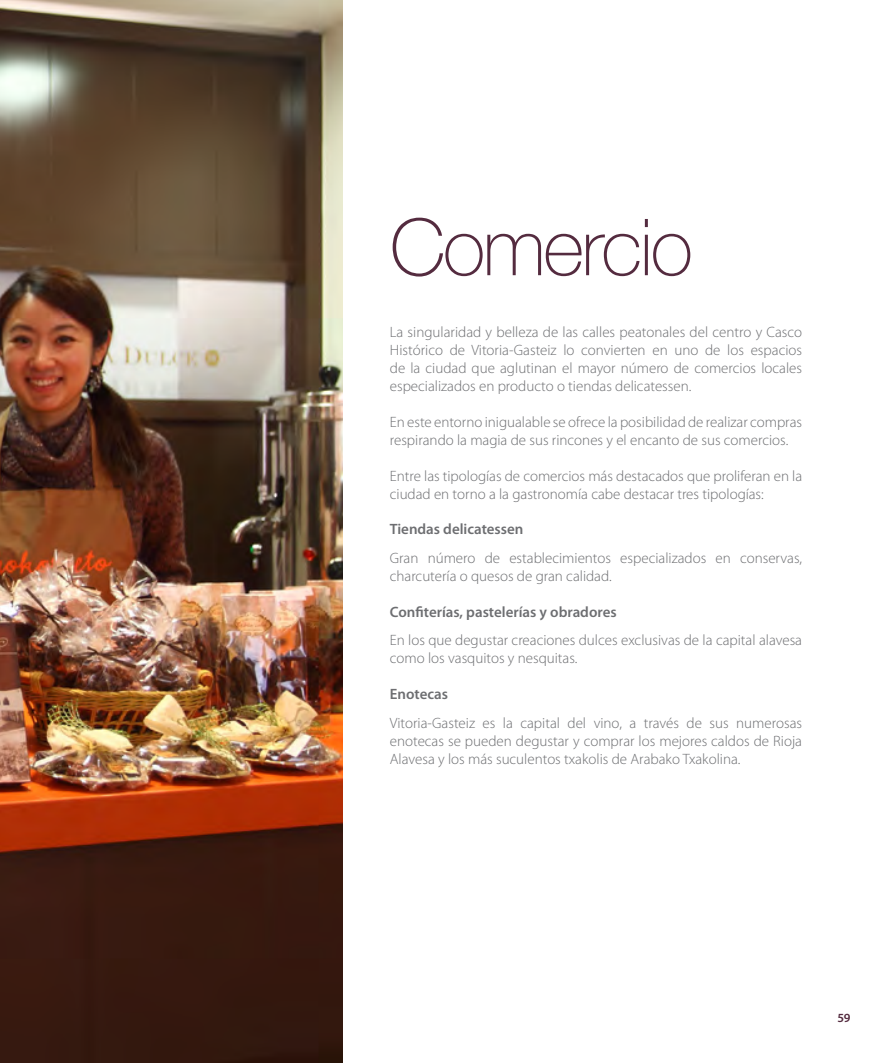
<style>
.page{position:relative;width:886px;height:1063px;background:#fff}
.page>*{position:absolute;margin:0;border:0;box-sizing:border-box;transform-origin:0 0}
.t1{font:100 78.75px "Helvetica Neue CE";letter-spacing:-.03em;color:#542b3f}
.t2{font:300 15px/18px "Myriad Pro";color:#6d6e71}
.t3{font:600 15px "Myriad Pro";color:#6d6e71}
.t4{font:600 12.5px "Myriad Pro";color:#542b3f}
</style>
<div class="page">
<img style="left:0;top:0;width:343px;height:1063px">
<h1 class="t1" style="left:390px;top:202px;width:305px">Comercio</h1>
<p class="t2" style="left:390px;top:323px;width:414px;text-align:justify">La singularidad y belleza de las calles peatonales del centro y Casco Histórico de Vitoria-Gasteiz lo convierten en uno de los espacios de la ciudad que aglutinan el mayor número de comercios locales especializados en producto o tiendas delicatessen.</p>
<p class="t2" style="left:390px;top:413px;width:414px">En este entorno inigualable se ofrece la posibilidad de realizar compras respirando la magia de sus rincones y el encanto de sus comercios.</p>
<p class="t2" style="left:390px;top:467px;width:414px">Entre las tipologías de comercios más destacados que proliferan en la ciudad en torno a la gastronomía cabe destacar tres tipologías:</p>
<p class="t3" style="left:390px;top:521px;width:135px">Tiendas delicatessen</p>
<p class="t2" style="left:390px;top:549px;width:414px">Gran número de establecimientos especializados en conservas, charcutería o quesos de gran calidad.</p>
<p class="t3" style="left:390px;top:603px;width:228px">Confiterías, pastelerías y obradores</p>
<p class="t2" style="left:390px;top:632px;width:414px">En los que degustar creaciones dulces exclusivas de la capital alavesa como los vasquitos y nesquitas.</p>
<p class="t3" style="left:390px;top:686px;width:60px">Enotecas</p>
<p class="t2" style="left:390px;top:714px;width:414px;text-align:justify">Vitoria-Gasteiz es la capital del vino, a través de sus numerosas enotecas se pueden degustar y comprar los mejores caldos de Rioja Alavesa y los más suculentos txakolis de Arabako Txakolina.</p>
<p class="t4" style="left:837px;top:1011px;width:15px">59</p>
</div>
